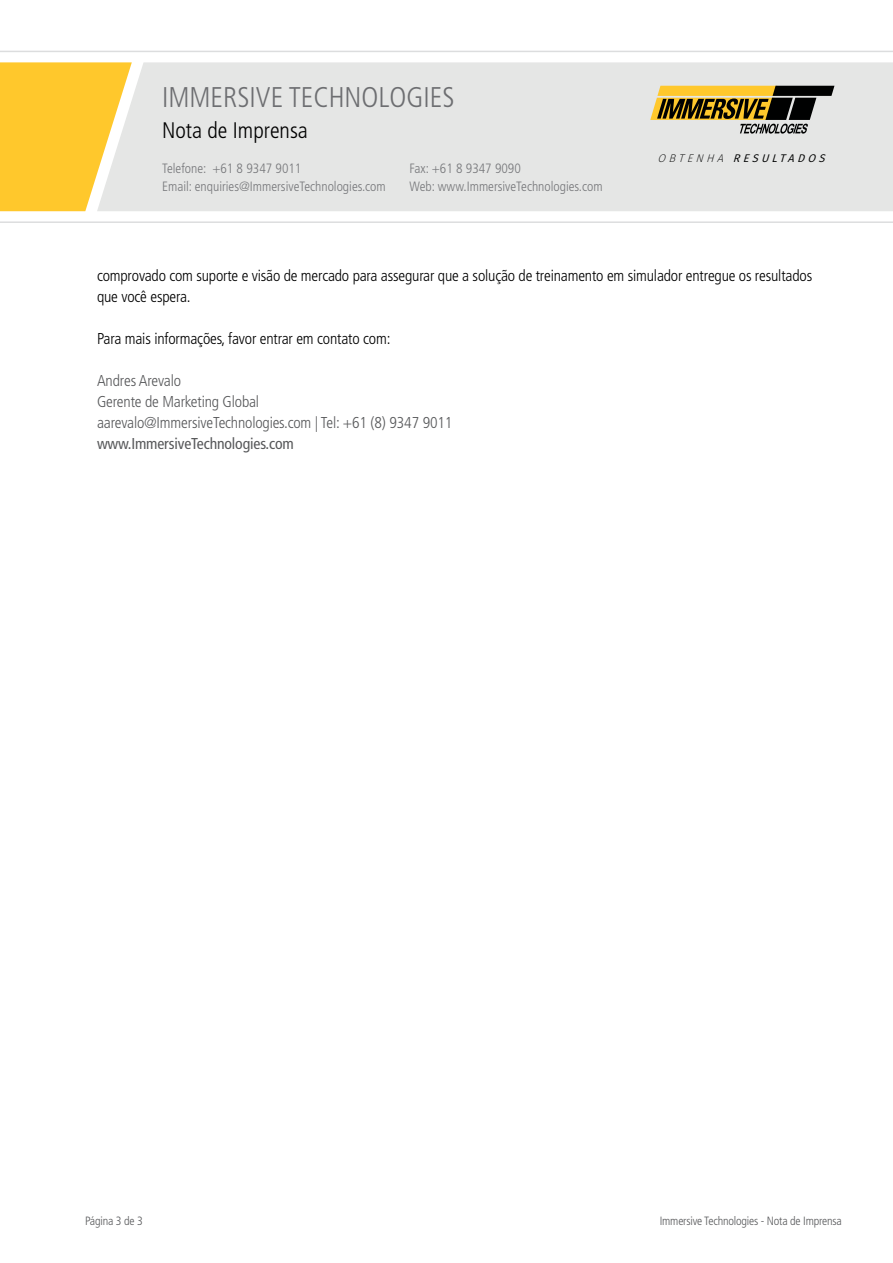
<style>
.page{position:relative;width:893px;height:1263px;background:#fff}
.page>*{position:absolute;margin:0;border:0;box-sizing:border-box;transform-origin:0 0}
.t1{font:300 condensed 28.5px "Frutiger LT Std";color:#6d6e71}
.t2{font:300 condensed 22.5px "Frutiger LT Std";color:#000}
.t3{font:300 condensed 15.75px/21px "Frutiger LT Std";letter-spacing:-.01em;color:#000}
.t4{font:300 condensed 15.75px/21px "Frutiger LT Std";letter-spacing:-.01em;color:#58595b}
.t5{font:condensed 15.75px "Frutiger LT Std";letter-spacing:-.01em;color:#58595b}
.t6{font:300 condensed 13.5px "Frutiger LT Std";color:#77787b}
.t7{font:300 condensed 12px "Frutiger LT Std";letter-spacing:-.015em;color:#58595b}
.t8{font:italic 11.1px "Fira Sans";color:#000101}
.s1{font-weight:200}
</style>
<div class="page">
<div style="left:0;top:62px;width:97px;height:149px;background:#ffc82c"></div>
<div style="left:97px;top:62px;width:796px;height:149px;background:#e5e6e5"></div>
<hr style="left:0;top:51px;width:893px;height:1px;background:#dcddde">
<hr style="left:0;top:221px;width:893px;height:2px;background:#dcddde">
<svg style="left:650px;top:86px;width:184px;height:48px;background:#9a8c61"></svg>
<h1 class="t1" style="left:162px;top:81px;width:294px">IMMERSIVE TECHNOLOGIES</h1>
<h2 class="t2" style="left:162px;top:118px;width:147px">Nota de Imprensa</h2>
<p class="t6" style="left:162px;top:161px;width:141px">Telefone: +61 8 9347 9011</p>
<p class="t6" style="left:410px;top:161px;width:113px">Fax: +61 8 9347 9090</p>
<p class="t6" style="left:162px;top:179px;width:225px">Email: enquiries@ImmersiveTechnologies.com</p>
<p class="t6" style="left:410px;top:179px;width:194px">Web: www.ImmersiveTechnologies.com</p>
<h2 class="t2" style="left:162px;top:118px;width:111px">Media Releas</h2>
<p class="t6" style="left:162px;top:161px;width:131px">Phone: +61 8 9347 9016</p>
<p class="t8" style="left:658px;top:149px;width:173px"><span class="s1">OBTENHA</span> RESULTADOS</p>
<p class="t3" style="left:97px;top:265px;width:717px">comprovado com suporte e visão de mercado para assegurar que a solução de treinamento em simulador entregue os resultados que você espera.</p>
<p class="t3" style="left:97px;top:328px;width:295px">Para mais informações, favor entrar em contato com:</p>
<p class="t4" style="left:97px;top:370px;width:357px">Andres Arevalo<br>Gerente de Marketing Global aarevalo@ImmersiveTechnologies.com | Tel: +61 (8) 9347 9011</p>
<p class="t5" style="left:97px;top:434px;width:198px">www.ImmersiveTechnologies.com</p>
<p class="t7" style="left:85px;top:1214px;width:59px">Página 3 de 3</p>
<p class="t7" style="left:660px;top:1214px;width:184px">Immersive Technologies - Nota de Imprensa</p>
</div>
